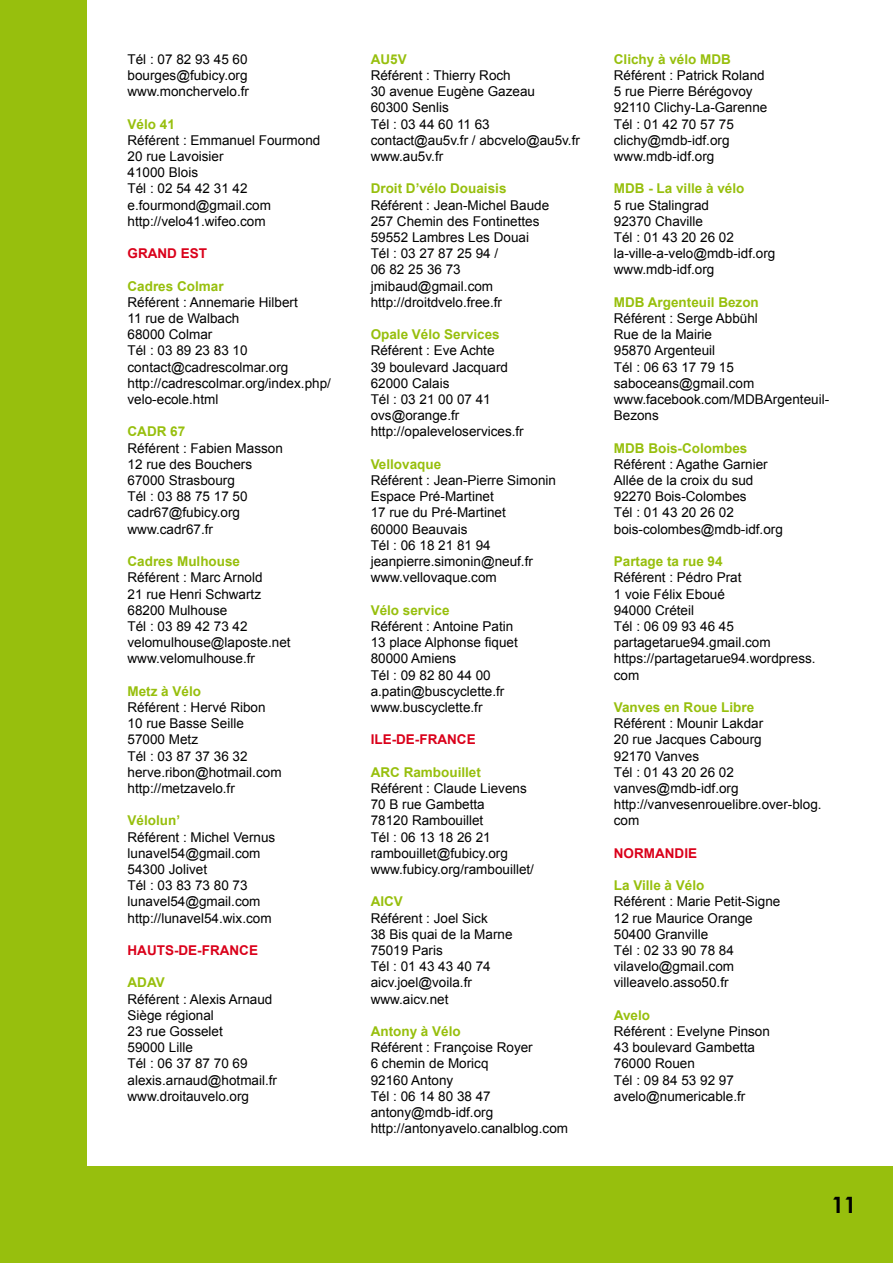
<style>
.page{position:relative;width:893px;height:1263px;background:#fff}
.page>*{position:absolute;margin:0;border:0;box-sizing:border-box;transform-origin:0 0}
.t1{font:700 22.5px "Century Gothic";color:#000}
.t2{font:13.5px/16.2px "Arial";color:#000}
.t3{font:700 13.5px "Arial";color:#97bf0d}
.t4{font:700 13.5px "Arial";color:#da001a}
</style>
<div class="page">
<div style="left:0;top:1166px;width:893px;height:97px;background:#97bf0d"></div>
<div style="left:0;top:0;width:86px;height:1261px;background:#97bf0d"></div>
<hr style="left:892px;top:0;width:1px;height:1261px;background:#97bf0d">
<p class="t2" style="left:128px;top:51px;width:123px;text-align:justify">Tél : 07 82 93 45 60 bourges@fubicy.org www.monchervelo.fr</p>
<p class="t3" style="left:128px;top:115px;width:49px">Vélo 41</p>
<p class="t2" style="left:128px;top:132px;width:194px">Référent : Emmanuel Fourmond<br>20 rue Lavoisier<br>41000 Blois<br>Tél : 02 54 42 31 42 e.fourmond@gmail.com http://velo41.wifeo.com</p>
<p class="t4" style="left:128px;top:245px;width:81px">GRAND EST</p>
<p class="t3" style="left:128px;top:277px;width:98px">Cadres Colmar</p>
<p class="t2" style="left:128px;top:294px;width:205px">Référent : Annemarie Hilbert<br>11 rue de Walbach<br>68000 Colmar<br>Tél : 03 89 23 83 10 contact@cadrescolmar.org http://cadrescolmar.org/index.php/ velo-ecole.html</p>
<p class="t3" style="left:128px;top:423px;width:59px">CADR 67</p>
<p class="t2" style="left:128px;top:440px;width:157px">Référent : Fabien Masson<br>12 rue des Bouchers<br>67000 Strasbourg<br>Tél : 03 88 75 17 50 cadr67@fubicy.org www.cadr67.fr</p>
<p class="t3" style="left:128px;top:552px;width:114px">Cadres Mulhouse</p>
<p class="t2" style="left:128px;top:570px;width:165px">Référent : Marc Arnold<br>21 rue Henri Schwartz<br>68200 Mulhouse<br>Tél : 03 89 42 73 42 velomulhouse@laposte.net www.velomulhouse.fr</p>
<p class="t3" style="left:128px;top:682px;width:75px">Metz à Vélo</p>
<p class="t2" style="left:128px;top:699px;width:155px">Référent : Hervé Ribon<br>10 rue Basse Seille<br>57000 Metz<br>Tél : 03 87 37 36 32 herve.ribon@hotmail.com http://metzavelo.fr</p>
<p class="t3" style="left:128px;top:812px;width:54px">Vélolun’</p>
<p class="t2" style="left:128px;top:829px;width:149px">Référent : Michel Vernus lunavel54@gmail.com<br>54300 Jolivet<br>Tél : 03 83 73 80 73 lunavel54@gmail.com http://lunavel54.wix.com</p>
<p class="t4" style="left:128px;top:941px;width:132px">HAUTS-DE-FRANCE</p>
<p class="t3" style="left:128px;top:974px;width:39px">ADAV</p>
<p class="t2" style="left:128px;top:991px;width:151px">Référent : Alexis Arnaud<br>Siège régional<br>23 rue Gosselet<br>59000 Lille<br>Tél : 06 37 87 70 69 alexis.arnaud@hotmail.fr www.droitauvelo.org</p>
<p class="t3" style="left:371px;top:50px;width:38px">AU5V</p>
<p class="t2" style="left:371px;top:67px;width:211px">Référent : Thierry Roch<br>30 avenue Eugène Gazeau<br>60300 Senlis<br>Tél : 03 44 60 11 63 contact@au5v.fr / abcvelo@au5v.fr www.au5v.fr</p>
<p class="t3" style="left:371px;top:180px;width:137px">Droit D’vélo Douaisis</p>
<p class="t2" style="left:371px;top:197px;width:180px">Référent : Jean-Michel Baude<br>257 Chemin des Fontinettes<br>59552 Lambres Les Douai<br>Tél : 03 27 87 25 94 /<br>06 82 25 36 73 jmibaud@gmail.com http://droitdvelo.free.fr</p>
<p class="t3" style="left:371px;top:326px;width:131px">Opale Vélo Services</p>
<p class="t2" style="left:371px;top:343px;width:155px">Référent : Eve Achte<br>39 boulevard Jacquard<br>62000 Calais<br>Tél : 03 21 00 07 41 ovs@orange.fr http://opaleveloservices.fr</p>
<p class="t3" style="left:371px;top:455px;width:72px">Vellovaque</p>
<p class="t2" style="left:371px;top:472px;width:187px">Référent : Jean-Pierre Simonin<br>Espace Pré-Martinet<br>17 rue du Pré-Martinet<br>60000 Beauvais<br>Tél : 06 18 21 81 94 jeanpierre.simonin@neuf.fr www.vellovaque.com</p>
<p class="t3" style="left:371px;top:601px;width:80px">Vélo service</p>
<p class="t2" style="left:371px;top:618px;width:149px">Référent : Antoine Patin<br>13 place Alphonse fiquet<br>80000 Amiens<br>Tél : 09 82 80 44 00 a.patin@buscyclette.fr www.buscyclette.fr</p>
<p class="t4" style="left:371px;top:731px;width:106px">ILE-DE-FRANCE</p>
<p class="t3" style="left:371px;top:763px;width:112px">ARC Rambouillet</p>
<p class="t2" style="left:371px;top:780px;width:165px">Référent : Claude Lievens<br>70 B rue Gambetta<br>78120 Rambouillet<br>Tél : 06 13 18 26 21 rambouillet@fubicy.org www.fubicy.org/rambouillet/</p>
<p class="t3" style="left:371px;top:893px;width:34px">AICV</p>
<p class="t2" style="left:371px;top:910px;width:143px">Référent : Joel Sick<br>38 Bis quai de la Marne<br>75019 Paris<br>Tél : 01 43 43 40 74 aicv.joel@voila.fr www.aicv.net</p>
<p class="t3" style="left:371px;top:1022px;width:92px">Antony à Vélo</p>
<p class="t2" style="left:371px;top:1039px;width:199px">Référent : Françoise Royer<br>6 chemin de Moricq<br>92160 Antony<br>Tél : 06 14 80 38 47 antony@mdb-idf.org http://antonyavelo.canalblog.com</p>
<p class="t3" style="left:614px;top:50px;width:119px">Clichy à vélo MDB</p>
<p class="t2" style="left:614px;top:67px;width:155px">Référent : Patrick Roland<br>5 rue Pierre Bérégovoy<br>92110 Clichy-La-Garenne<br>Tél : 01 42 70 57 75 clichy@mdb-idf.org www.mdb-idf.org</p>
<p class="t3" style="left:614px;top:180px;width:132px">MDB - La ville à vélo</p>
<p class="t2" style="left:614px;top:197px;width:163px">5 rue Stalingrad<br>92370 Chaville<br>Tél : 01 43 20 26 02 la-ville-a-velo@mdb-idf.org www.mdb-idf.org</p>
<p class="t3" style="left:614px;top:293px;width:146px">MDB Argenteuil Bezon</p>
<p class="t2" style="left:614px;top:310px;width:217px">Référent : Serge Abbühl<br>Rue de la Mairie<br>95870 Argenteuil<br>Tél : 06 63 17 79 15 saboceans@gmail.com www.facebook.com/MDBArgenteuil-<br>Bezons</p>
<p class="t3" style="left:614px;top:439px;width:135px">MDB Bois-Colombes</p>
<p class="t2" style="left:614px;top:456px;width:170px">Référent : Agathe Garnier<br>Allée de la croix du sud<br>92270 Bois-Colombes<br>Tél : 01 43 20 26 02 bois-colombes@mdb-idf.org</p>
<p class="t3" style="left:614px;top:552px;width:110px">Partage ta rue 94</p>
<p class="t2" style="left:614px;top:570px;width:203px">Référent : Pédro Prat<br>1 voie Félix Eboué<br>94000 Créteil<br>Tél : 06 09 93 46 45 partagetarue94.gmail.com https://partagetarue94.wordpress. com</p>
<p class="t3" style="left:614px;top:698px;width:142px">Vanves en Roue Libre</p>
<p class="t2" style="left:614px;top:715px;width:209px">Référent : Mounir Lakdar<br>20 rue Jacques Cabourg<br>92170 Vanves<br>Tél : 01 43 20 26 02 vanves@mdb-idf.org http://vanvesenrouelibre.over-blog. com</p>
<p class="t4" style="left:614px;top:844px;width:85px">NORMANDIE</p>
<p class="t3" style="left:614px;top:876px;width:92px">La Ville à Vélo</p>
<p class="t2" style="left:614px;top:894px;width:168px">Référent : Marie Petit-Signe<br>12 rue Maurice Orange<br>50400 Granville<br>Tél : 02 33 90 78 84 vilavelo@gmail.com villeavelo.asso50.fr</p>
<p class="t3" style="left:614px;top:1006px;width:38px">Avelo</p>
<p class="t2" style="left:614px;top:1023px;width:158px">Référent : Evelyne Pinson<br>43 boulevard Gambetta<br>76000 Rouen<br>Tél : 09 84 53 92 97 avelo@numericable.fr</p>
<h1 class="t1" style="left:831px;top:1191px;width:27px">11</h1>
</div>
